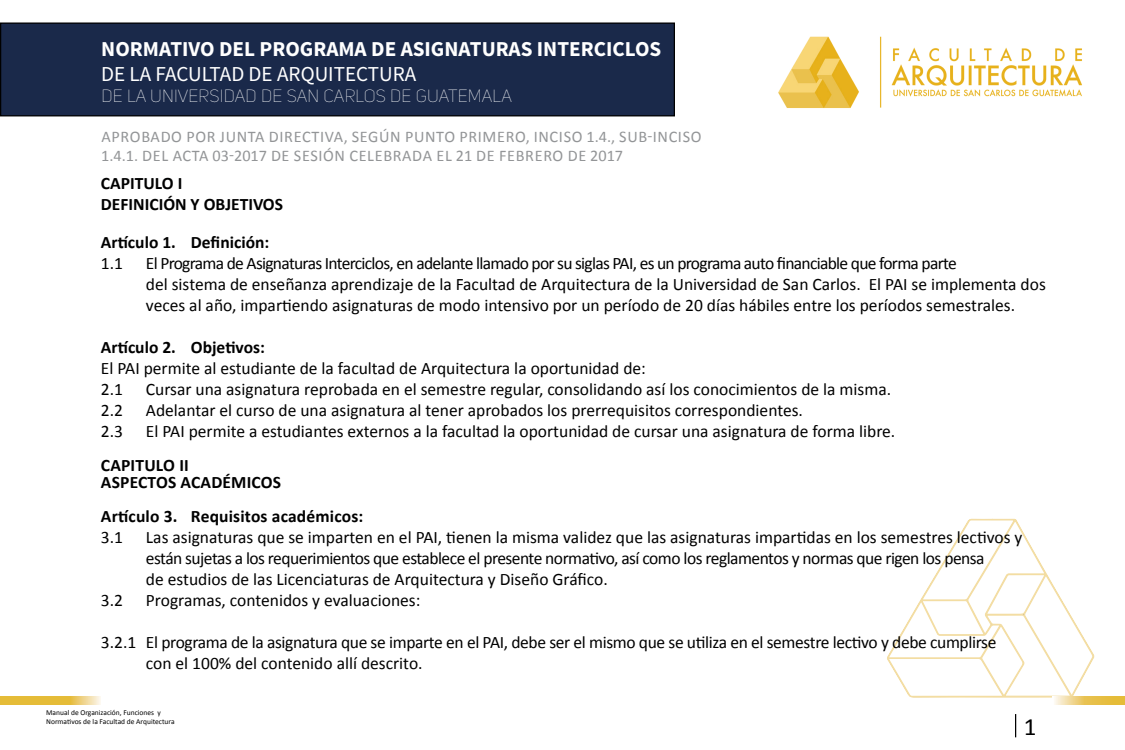
<style>
.page{position:relative;width:1125px;height:750px;background:#fff}
.page>*{position:absolute;margin:0;border:0;box-sizing:border-box;transform-origin:0 0}
.t1{font:25px "Calibri";color:#000}
.t2{font:700 21.25px "Source Sans Pro";color:#fff}
.t3{font:21.25px "Source Sans Pro";color:#fff}
.t4{font:17.5px/21px "Calibri";color:#000}
.t5{font:17.5px/21px "Calibri";letter-spacing:-.02em;color:#000}
.t6{font:700 17.5px/16.9px "Calibri";letter-spacing:.01em;color:#000}
.t7{font:700 17.5px/21px "Calibri";color:#000101}
.t8{font:17.5px "Uni Sans Thin CAPS";letter-spacing:.01em;color:#fff}
.t9{font:16.25px/19.5px "Calibri";letter-spacing:.04em;color:#939597}
.t10{font:7.5px/9px "Calibri";color:#000}
</style>
<div class="page">
<svg style="left:1015px;top:714px;width:1px;height:23px"></svg>
<svg style="left:887px;top:518px;width:208px;height:180px"></svg>
<svg style="left:1052px;top:697px;width:73px;height:8px"></svg>
<svg style="left:0;top:697px;width:101px;height:8px"></svg>
<div style="left:1px;top:23px;width:673px;height:93px;background:#1a294a"></div>
<div style="left:0;top:22px;width:675px;height:94px;border:1px solid #000"></div>
<img style="left:778px;top:36px;width:304px;height:72px">
<p class="t2" style="left:101px;top:35px;width:562px">NORMATIVO DEL PROGRAMA DE ASIGNATURAS INTERCICLOS</p>
<p class="t3" style="left:101px;top:61px;width:316px">DE LA FACULTAD DE ARQUITECTURA</p>
<p class="t8" style="left:101px;top:86px;width:412px">DE LA UNIVERSIDAD DE SAN CARLOS DE GUATEMALA</p>
<p class="t9" style="left:101px;top:126px;width:602px">APROBADO POR JUNTA DIRECTIVA, SEGÚN PUNTO PRIMERO, INCISO 1.4., SUB-INCISO<br>1.4.1. DEL ACTA 03-2017 DE SESIÓN CELEBRADA EL 21 DE FEBRERO DE 2017</p>
<p class="t7" style="left:101px;top:172px;width:184px">CAPITULO I<br>DEFINICIÓN Y OBJETIVOS</p>
<p class="t7" style="left:101px;top:231px;width:170px">Artículo 1. Definición:</p>
<p class="t4" style="left:101px;top:252px;width:24px">1.1</p>
<p class="t4" style="left:146px;top:252px;width:901px">El Programa de Asignaturas Interciclos, en adelante llamado por su siglas PAI, es un programa auto financiable que forma parte<br>del sistema de enseñanza aprendizaje de la Facultad de Arquitectura de la Universidad de San Carlos. El PAI se implementa dos veces al año, impartiendo asignaturas de modo intensivo por un período de 20 días hábiles entre los períodos semestrales.</p>
<p class="t6" style="left:101px;top:338px;width:165px">Artículo 2. Objetivos:</p>
<p class="t4" style="left:101px;top:357px;width:547px">El PAI permite al estudiante de la facultad de Arquitectura la oportunidad de:<br>2.1</p>
<p class="t4" style="left:146px;top:378px;width:747px">Cursar una asignatura reprobada en el semestre regular, consolidando así los conocimientos de la misma.</p>
<p class="t4" style="left:101px;top:399px;width:24px">2.2</p>
<p class="t4" style="left:146px;top:399px;width:659px">Adelantar el curso de una asignatura al tener aprobados los prerrequisitos correspondientes.</p>
<p class="t4" style="left:101px;top:420px;width:24px">2.3</p>
<p class="t4" style="left:146px;top:420px;width:751px">El PAI permite a estudiantes externos a la facultad la oportunidad de cursar una asignatura de forma libre.</p>
<p class="t6" style="left:101px;top:456px;width:182px">CAPITULO II<br>ASPECTOS ACADÉMICOS</p>
<p class="t6" style="left:101px;top:507px;width:264px">Artículo 3. Requisitos académicos:</p>
<p class="t4" style="left:101px;top:526px;width:24px">3.1</p>
<p class="t4" style="left:146px;top:526px;width:878px">Las asignaturas que se imparten en el PAI, tienen la misma validez que las asignaturas impartidas en los semestres lectivos y están sujetas a los requerimientos que establece el presente normativo, así como los reglamentos y normas que rigen los pensa<br>de estudios de las Licenciaturas de Arquitectura y Diseño Gráfico.</p>
<p class="t4" style="left:101px;top:589px;width:24px">3.2</p>
<p class="t4" style="left:146px;top:589px;width:276px">Programas, contenidos y evaluaciones:</p>
<p class="t5" style="left:146px;top:631px;width:852px;text-indent:-45px">3.2.1 El programa de la asignatura que se imparte en el PAI, debe ser el mismo que se utiliza en el semestre lectivo y debe cumplirse con el 100% del contenido allí descrito.</p>
<p class="t10" style="left:46px;top:708px;width:130px">Manual de Organización, Funciones y<br>Normativos de la Facultad de Arquitectura</p>
<h1 class="t1" style="left:1024px;top:709px;width:14px">1</h1>
</div>
